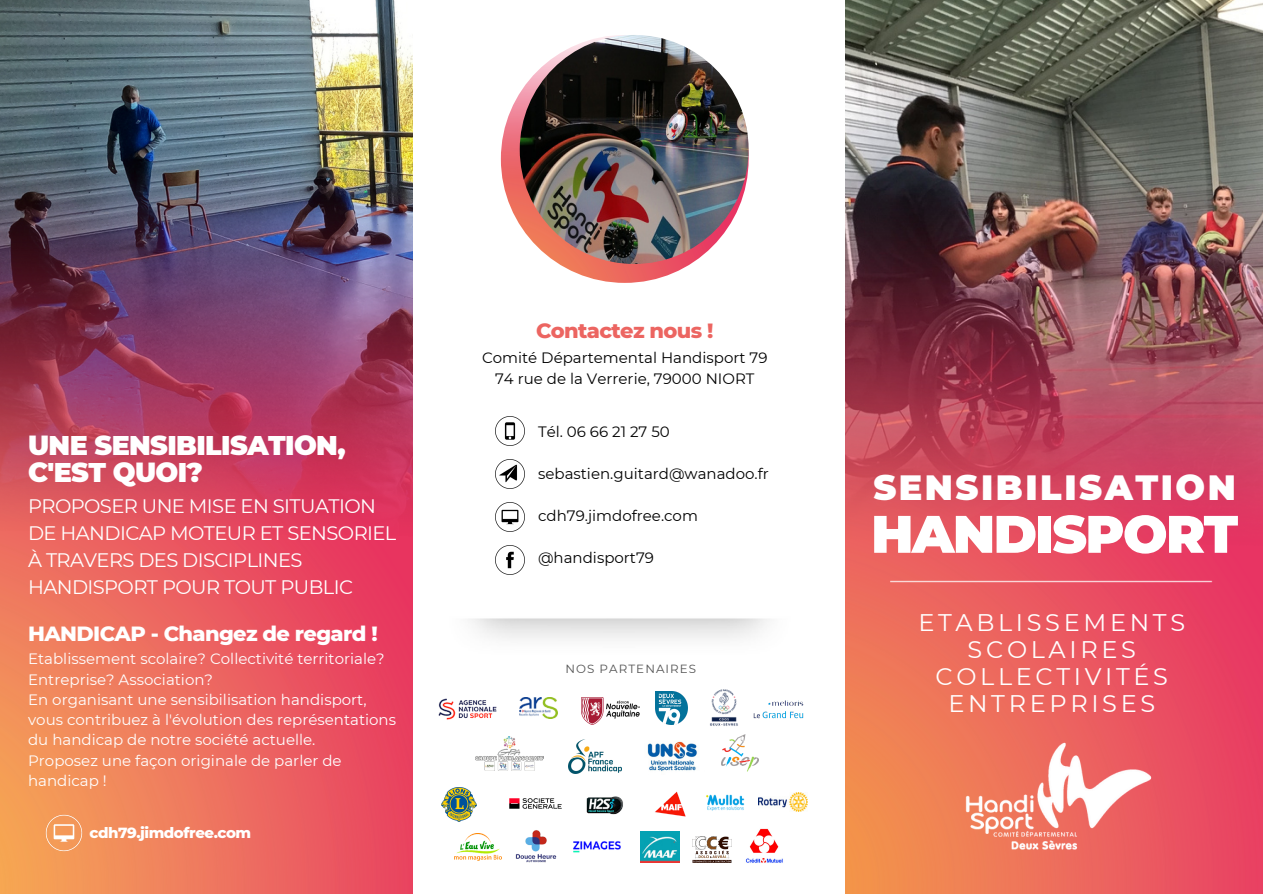
<style>
.page{position:relative;width:1263px;height:894px;background:#fff}
.page>*{position:absolute;margin:0;border:0;box-sizing:border-box;transform-origin:0 0}
.t1{font:900 52.65px "Montserrat";letter-spacing:-.03em;color:#fff}
.t2{font:900 34.95px "Montserrat";letter-spacing:.07em;color:#fff}
.t3{font:900 27px/27px "Montserrat";letter-spacing:-.025em;color:#fff}
.t4{font:24px/27px "Montserrat";letter-spacing:.155em;color:#fff;text-align:center}
.t5{font:800 21px "Montserrat";letter-spacing:-.03em;color:#fff}
.t6{font:800 21px "Montserrat";letter-spacing:-.03em;color:#ec6561}
.t7{font:19.5px/27px "Montserrat";letter-spacing:-.03em;color:#fff}
.t8{font:15px/20.2px "Montserrat";color:#fff}
.t9{font:15px/20.2px "Montserrat";color:#000;text-align:center}
.t10{font:800 15px "Montserrat";letter-spacing:-.03em;color:#fff}
.t11{font:11.85px "Montserrat";letter-spacing:.09em;color:#545454}
</style>
<div class="page">
<img style="left:845px;top:0;width:418px;height:85px">
<img style="left:0;top:0;width:412px;height:59px">
<img style="left:845px;top:85px;width:418px;height:808px">
<img style="left:0;top:59px;width:412px;height:834px">
<img style="left:495px;top:416px;width:30px;height:30px">
<img style="left:495px;top:459px;width:30px;height:30px">
<img style="left:495px;top:502px;width:30px;height:30px">
<img style="left:495px;top:545px;width:30px;height:30px">
<img style="left:501px;top:35px;width:248px;height:248px;border-radius:50%">
<img style="left:520px;top:35px;width:229px;height:229px;border-radius:50%">
<img style="left:889px;top:571px;width:326px;height:20px">
<img style="left:952px;top:740px;width:214px;height:119px">
<img style="left:43px;top:811px;width:43px;height:43px">
<img style="left:706px;top:794px;width:39px;height:17px">
<img style="left:573px;top:841px;width:48px;height:12px">
<img style="left:692px;top:836px;width:40px;height:26px">
<img style="left:655px;top:791px;width:31px;height:26px">
<img style="left:455px;top:833px;width:46px;height:27px">
<img style="left:515px;top:830px;width:42px;height:33px">
<img style="left:581px;top:697px;width:58px;height:26px">
<img style="left:710px;top:689px;width:28px;height:37px">
<img style="left:438px;top:698px;width:59px;height:22px">
<img style="left:655px;top:691px;width:33px;height:33px">
<img style="left:753px;top:700px;width:51px;height:19px">
<img style="left:519px;top:697px;width:38px;height:21px">
<img style="left:647px;top:741px;width:50px;height:31px">
<img style="left:722px;top:734px;width:37px;height:37px">
<img style="left:476px;top:736px;width:67px;height:34px">
<img style="left:569px;top:739px;width:52px;height:34px">
<img style="left:758px;top:792px;width:50px;height:19px">
<img style="left:442px;top:787px;width:35px;height:33px">
<img style="left:510px;top:798px;width:51px;height:10px">
<img style="left:640px;top:831px;width:39px;height:30px">
<img style="left:745px;top:828px;width:38px;height:35px">
<img style="left:586px;top:796px;width:37px;height:19px">
<h3 class="t3" style="left:28px;top:432px;width:319px">UNE SENSIBILISATION,<br>C'EST QUOI?</h3>
<h3 class="t7" style="left:28px;top:492px;width:370px">PROPOSER UNE MISE EN SITUATION<br>DE HANDICAP MOTEUR ET SENSORIEL<br>À TRAVERS DES DISCIPLINES<br>HANDISPORT POUR TOUT PUBLIC</h3>
<h3 class="t5" style="left:28px;top:620px;width:351px">HANDICAP - Changez de regard !</h3>
<p class="t8" style="left:28px;top:648px;width:369px">Etablissement scolaire? Collectivité territoriale?<br>Entreprise? Association?<br>En organisant une sensibilisation handisport, vous contribuez à l'évolution des représentations du handicap de notre société actuelle.<br>Proposez une façon originale de parler de handicap !</p>
<p class="t10" style="left:89px;top:823px;width:163px">cdh79.jimdofree.com</p>
<h3 class="t6" style="left:536px;top:318px;width:179px">Contactez nous !</h3>
<p class="t9" style="left:482px;top:347px;width:287px">Comité Départemental Handisport 79<br>74 rue de la Verrerie, 79000 NIORT</p>
<p class="t9" style="left:538px;top:421px;width:133px">Tél. 06 66 21 27 50</p>
<p class="t9" style="left:538px;top:463px;width:232px">sebastien.guitard@wanadoo.fr</p>
<p class="t9" style="left:538px;top:505px;width:161px">cdh79.jimdofree.com</p>
<p class="t9" style="left:538px;top:547px;width:117px">@handisport79</p>
<p class="t11" style="left:565px;top:661px;width:132px">NOS PARTENAIRES</p>
<h2 class="t2" style="left:873px;top:465px;width:364px">SENSIBILISATION</h2>
<h1 class="t1" style="left:871px;top:501px;width:368px">HANDISPORT</h1>
<h3 class="t4" style="left:918px;top:608px;width:268px">ETABLISSEMENTS<br>SCOLAIRES<br>COLLECTIVITÉS<br>ENTREPRISES</h3>
</div>
